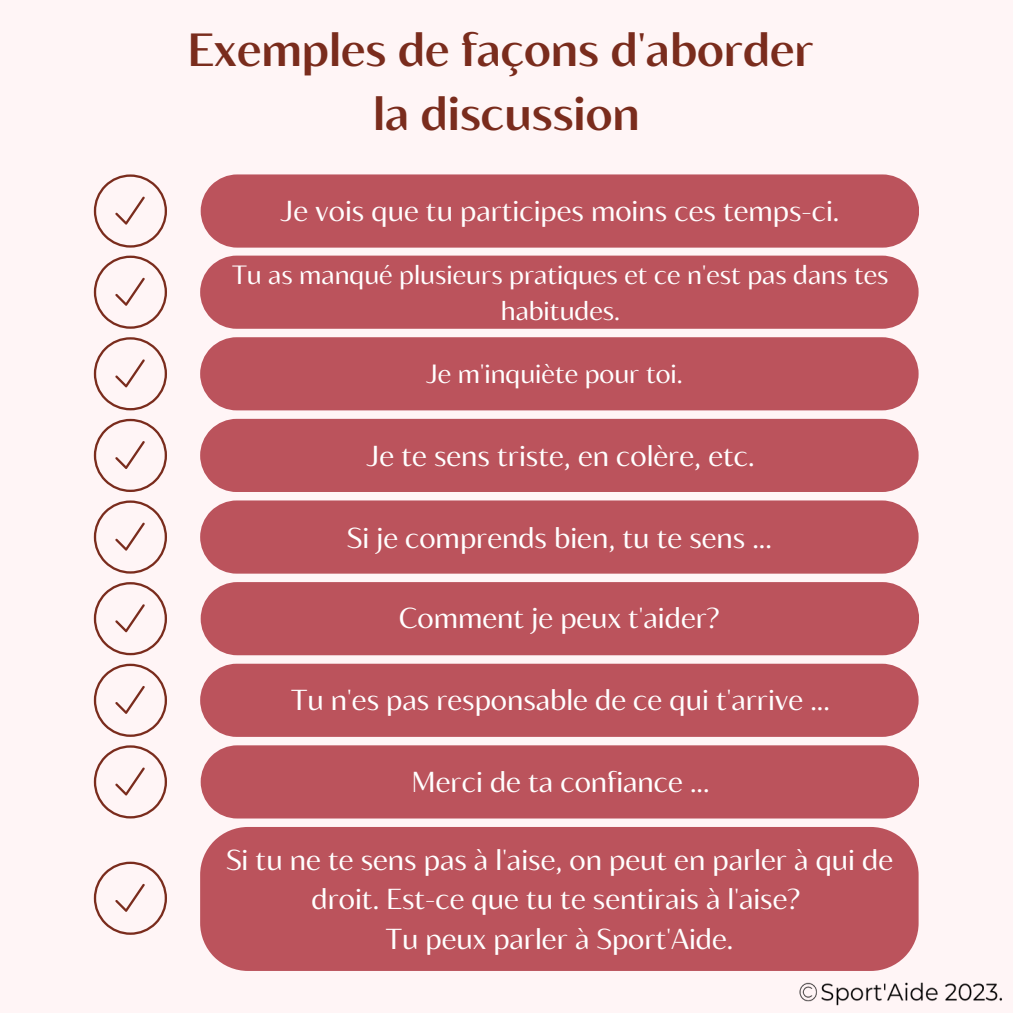
<style>
.page{position:relative;width:1013px;height:1013px;background:#fff}
.page>*{position:absolute;margin:0;border:0;box-sizing:border-box;transform-origin:0 0}
.t1{font:700 46.25px/64.8px "Blacker Sans Text";color:#7a2c1d;text-align:center}
.t2{font:28.75px/39.4px "Blacker Sans Text";color:#fff;text-align:center}
.t3{font:26.25px/36.5px "Blacker Sans Text";color:#fff;text-align:center}
</style>
<div class="page">
<div style="left:0;top:0;width:1012px;height:1012px;background:#fff5f6"></div>
<img style="left:784px;top:970px;width:218px;height:36px">
<div style="left:200px;top:255px;width:718px;height:74px;background:#bb535c"></div>
<div style="left:200px;top:337px;width:718px;height:73px;background:#bb535c"></div>
<div style="left:200px;top:419px;width:718px;height:73px;background:#bb535c"></div>
<div style="left:200px;top:500px;width:718px;height:73px;background:#bb535c"></div>
<div style="left:201px;top:582px;width:718px;height:73px;background:#bb535c"></div>
<div style="left:200px;top:663px;width:718px;height:74px;background:#bb535c"></div>
<div style="left:201px;top:745px;width:718px;height:73px;background:#bb535c"></div>
<div style="left:201px;top:174px;width:718px;height:74px;background:#bb535c"></div>
<div style="left:200px;top:827px;width:718px;height:143px;background:#bb535c"></div>
<svg style="left:94px;top:174px;width:73px;height:73px"></svg>
<svg style="left:94px;top:255px;width:73px;height:74px"></svg>
<svg style="left:94px;top:337px;width:73px;height:73px"></svg>
<svg style="left:94px;top:419px;width:73px;height:73px"></svg>
<svg style="left:94px;top:500px;width:73px;height:73px"></svg>
<svg style="left:94px;top:582px;width:73px;height:73px"></svg>
<svg style="left:94px;top:663px;width:73px;height:74px"></svg>
<svg style="left:94px;top:745px;width:73px;height:73px"></svg>
<svg style="left:94px;top:861px;width:73px;height:73px"></svg>
<p class="t1" style="left:187px;top:15px;width:627px">Exemples de façons d'aborder la discussion</p>
<p class="t2" style="left:280px;top:190px;width:560px">Je vois que tu participes moins ces temps-ci.</p>
<p class="t3" style="left:232px;top:255px;width:658px">Tu as manqué plusieurs pratiques et ce n'est pas dans tes habitudes.</p>
<p class="t3" style="left:426px;top:355px;width:258px">Je m'inquiète pour toi.</p>
<p class="t2" style="left:366px;top:435px;width:389px">Je te sens triste, en colère, etc.</p>
<p class="t2" style="left:347px;top:517px;width:426px">Si je comprends bien, tu te sens ...</p>
<p class="t2" style="left:399px;top:597px;width:323px">Comment je peux t'aider?</p>
<p class="t2" style="left:291px;top:678px;width:540px">Tu n'es pas responsable de ce qui t'arrive ...</p>
<p class="t2" style="left:411px;top:761px;width:299px">Merci de ta confiance ...</p>
<p class="t2" style="left:226px;top:839px;width:668px">Si tu ne te sens pas à l'aise, on peut en parler à qui de droit. Est-ce que tu te sentirais à l'aise?</p>
<p class="t2" style="left:386px;top:917px;width:349px">Tu peux parler à Sport'Aide.</p>
</div>
